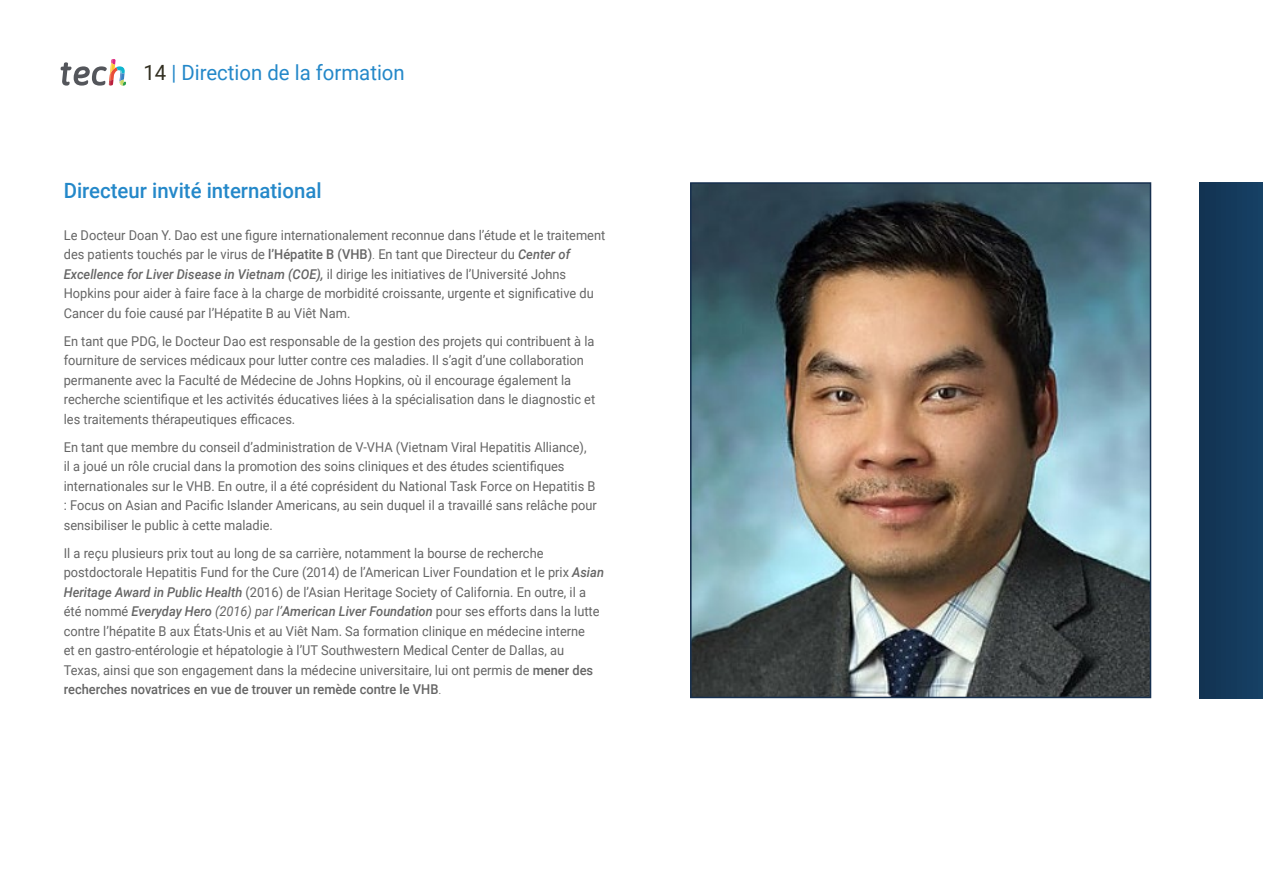
<style>
.page{position:relative;width:1263px;height:893px;background:#fff}
.page>*{position:absolute;margin:0;border:0;box-sizing:border-box;transform-origin:0 0}
.t1{font:500 21px "Roboto";color:#2488c9}
.t2{font:21px "Roboto";color:#2488c9}
.t3{font:13.5px/19.5px "Roboto";color:#656565;scale:.95 1}
.s1{color:#312e20}
.s2{font-weight:500}
.s3{font-weight:300}
.s4{font-weight:500;font-style:italic}
.s5{font-style:italic}
</style>
<div class="page">
<svg style="left:61px;top:59px;width:65px;height:27px"></svg>
<img style="left:693px;top:185px;width:455px;height:510px">
<div style="left:690px;top:182px;width:461px;height:516px;border:2px solid #17304f"></div>
<div style="left:1199px;top:182px;width:64px;height:516px;background:#14395b"></div>
<h1 class="t2" style="left:144px;top:57px;width:263px"><span class="s1">14</span> | Direction de la formation</h1>
<h1 class="t1" style="left:64px;top:176px;width:259px">Directeur invité international</h1>
<p class="t3" style="left:64px;top:225px;width:571px">Le Docteur Doan Y. Dao est une figure internationalement reconnue dans l’étude et le traitement des patients touchés par le virus de <span class="s2">l’Hépatite B (VHB)</span><span class="s3">.</span> En tant que Directeur du <span class="s4">Center of Excellence for Liver Disease in Vietnam (COE),</span> il dirige les initiatives de l’Université Johns Hopkins pour aider à faire face à la charge de morbidité croissante, urgente et significative du Cancer du foie causé par l’Hépatite B au Viêt Nam.</p>
<p class="t3" style="left:64px;top:331px;width:561px">En tant que PDG, le Docteur Dao est responsable de la gestion des projets qui contribuent à la fourniture de services médicaux pour lutter contre ces maladies. Il s’agit d’une collaboration permanente avec la Faculté de Médecine de Johns Hopkins, où il encourage également la recherche scientifique et les activités éducatives liées à la spécialisation dans le diagnostic et les traitements thérapeutiques efficaces.</p>
<p class="t3" style="left:64px;top:437px;width:563px">En tant que membre du conseil d’administration de V-VHA (Vietnam Viral Hepatitis Alliance),<br>il a joué un rôle crucial dans la promotion des soins cliniques et des études scientifiques internationales sur le VHB. En outre, il a été coprésident du National Task Force on Hepatitis B : Focus on Asian and Pacific Islander Americans, au sein duquel il a travaillé sans relâche pour sensibiliser le public à cette maladie.</p>
<p class="t3" style="left:64px;top:542px;width:570px">Il a reçu plusieurs prix tout au long de sa carrière, notamment la bourse de recherche postdoctorale Hepatitis Fund for the Cure (2014) de l’American Liver Foundation et le prix <span class="s4">Asian Heritage Award in Public Health</span> (2016) de l’Asian Heritage Society of California. En outre, il a été nommé <span class="s4">Everyday Hero</span> <span class="s5">(2016) par l’</span><span class="s4">American Liver Foundation</span> pour ses efforts dans la lutte contre l’hépatite B aux États-Unis et au Viêt Nam. Sa formation clinique en médecine interne<br>et en gastro-entérologie et hépatologie à l’UT Southwestern Medical Center de Dallas, au<br>Texas, ainsi que son engagement dans la médecine universitaire, lui ont permis de <span class="s2">mener des recherches novatrices en vue de trouver un remède contre le VHB</span><span class="s3">.</span></p>
</div>
